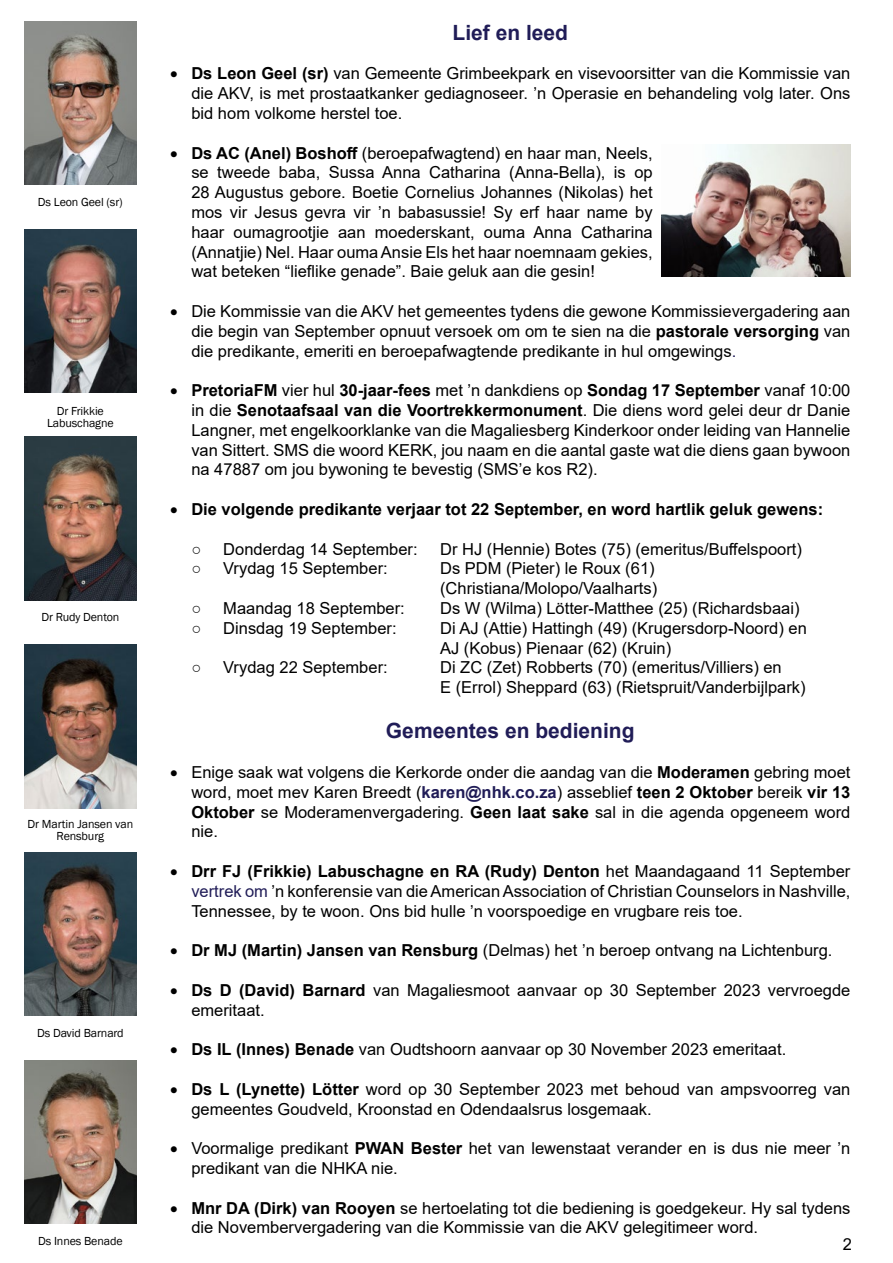
<style>
.page{position:relative;width:893px;height:1263px;background:#fff}
.page>*{position:absolute;margin:0;border:0;box-sizing:border-box;transform-origin:0 0}
.t1{font:700 21px "Arial";color:#201c57}
.t2{font:16.5px/19.8px "Arial";color:#000}
.t3{font:700 16.5px "Arial";color:#000}
.t4{font:12px/12px "Franklin Gothic";letter-spacing:-.01em;color:#000;text-align:center}
.s1{font-weight:700}
.s2{color:#201c57}
.s3{font-weight:700;color:#201c57}
</style>
<div class="page">
<img style="left:24px;top:21px;width:112px;height:164px">
<img style="left:24px;top:229px;width:112px;height:163px">
<img style="left:24px;top:437px;width:112px;height:163px">
<img style="left:24px;top:645px;width:112px;height:163px">
<img style="left:24px;top:852px;width:112px;height:164px">
<img style="left:24px;top:1060px;width:112px;height:164px">
<img style="left:661px;top:145px;width:189px;height:132px">
<p class="t4" style="left:38px;top:196px;width:86px">Ds Leon Geel (sr)</p>
<p class="t4" style="left:47px;top:405px;width:68px">Dr Frikkie<br>Labuschagne</p>
<p class="t4" style="left:41px;top:612px;width:79px">Dr Rudy Denton</p>
<p class="t4" style="left:28px;top:818px;width:107px">Dr Martin Jansen van<br>Rensburg</p>
<p class="t4" style="left:37px;top:1027px;width:88px">Ds David Barnard</p>
<p class="t4" style="left:38px;top:1235px;width:86px">Ds Innes Benade</p>
<p class="t1" style="left:452px;top:18px;width:117px">Lief en leed</p>
<p class="t2" style="left:191px;top:64px;width:661px;text-align:justify;text-indent:-21px">• <span class="s1">Ds Leon Geel (sr)</span> van Gemeente Grimbeekpark en visevoorsitter van die Kommissie van die AKV, is met prostaatkanker gediagnoseer. ’n Operasie en behandeling volg later. Ons bid hom volkome herstel toe.</p>
<p class="t2" style="left:191px;top:143px;width:463px;text-align:justify;text-indent:-21px">• <span class="s1">Ds AC (Anel) Boshoff</span> (beroepafwagtend) en haar man, Neels, se tweede baba, Sussa Anna Catharina (Anna-Bella), is op 28 Augustus gebore. Boetie Cornelius Johannes (Nikolas) het mos vir Jesus gevra vir ’n babasussie! Sy erf haar name by haar oumagrootjie aan moederskant, ouma Anna Catharina (Annatjie) Nel. Haar ouma Ansie Els het haar noemnaam gekies, wat beteken “lieflike genade”. Baie geluk aan die gesin!</p>
<p class="t2" style="left:191px;top:301px;width:660px;text-align:justify;text-indent:-21px">• Die Kommissie van die AKV het gemeentes tydens die gewone Kommissievergadering aan die begin van September opnuut versoek om om te sien na die <span class="s1">pastorale versorging</span> van die predikante, emeriti en beroepafwagtende predikante in hul omgewings<span class="s2">.</span></p>
<p class="t2" style="left:191px;top:380px;width:661px;text-align:justify;text-indent:-21px">• <span class="s1">PretoriaFM</span> vier hul <span class="s1">30-jaar-fees</span> met ’n dankdiens op <span class="s1">Sondag 17 September</span> vanaf 10:00 in die <span class="s1">Senotaafsaal van die Voortrekkermonument</span>. Die diens word gelei deur dr Danie Langner, met engelkoorklanke van die Magaliesberg Kinderkoor onder leiding van Hannelie van Sittert. SMS die woord KERK, jou naam en die aantal gaste wat die diens gaan bywoon na 47887 om jou bywoning te bevestig (SMS’e kos R2).</p>
<p class="t3" style="left:170px;top:498px;width:655px">• Die volgende predikante verjaar tot 22 September, en word hartlik geluk gewens:</p>
<p class="t2" style="left:191px;top:539px;width:228px">○ Donderdag 14 September:</p>
<p class="t2" style="left:440px;top:539px;width:363px">Dr HJ (Hennie) Botes (75) (emeritus/Buffelspoort)</p>
<p class="t2" style="left:191px;top:559px;width:198px">○ Vrydag 15 September:</p>
<p class="t2" style="left:440px;top:559px;width:219px">Ds PDM (Pieter) le Roux (61) (Christiana/Molopo/Vaalharts)</p>
<p class="t2" style="left:191px;top:598px;width:215px">○ Maandag 18 September:</p>
<p class="t2" style="left:440px;top:598px;width:361px">Ds W (Wilma) Lötter-Matthee (25) (Richardsbaai)</p>
<p class="t2" style="left:191px;top:618px;width:207px">○ Dinsdag 19 September:</p>
<p class="t2" style="left:440px;top:618px;width:368px">Di AJ (Attie) Hattingh (49) (Krugersdorp-Noord) en<br>AJ (Kobus) Pienaar (62) (Kruin)</p>
<p class="t2" style="left:191px;top:658px;width:198px">○ Vrydag 22 September:</p>
<p class="t2" style="left:440px;top:658px;width:367px">Di ZC (Zet) Robberts (70) (emeritus/Villiers) en<br>E (Errol) Sheppard (63) (Rietspruit/Vanderbijlpark)</p>
<p class="t1" style="left:386px;top:716px;width:250px">Gemeentes en bediening</p>
<p class="t2" style="left:191px;top:762px;width:661px;text-align:justify;text-indent:-21px">• Enige saak wat volgens die Kerkorde onder die aandag van die <span class="s1">Moderamen</span> gebring moet word, moet mev Karen Breedt (<span class="s3">karen@nhk.co.za</span>) asseblief <span class="s1">teen 2 Oktober</span> bereik <span class="s1">vir 13<br>Oktober</span> se Moderamenvergadering. <span class="s1">Geen laat sake</span> sal in die agenda opgeneem word nie.</p>
<p class="t2" style="left:191px;top:861px;width:660px;text-align:justify;text-indent:-21px">• <span class="s1">Drr FJ (Frikkie) Labuschagne en RA (Rudy) Denton</span> het Maandagaand 11 September <span class="s2">vertrek om</span> ’n konferensie van die American Association of Christian Counselors in Nashville, Tennessee, by te woon. Ons bid hulle ’n voorspoedige en vrugbare reis toe.</p>
<p class="t2" style="left:170px;top:940px;width:664px">• <span class="s1">Dr MJ (Martin) Jansen van Rensburg</span> (Delmas) het ’n beroep ontvang na Lichtenburg.</p>
<p class="t2" style="left:191px;top:980px;width:661px;text-indent:-21px">• <span class="s1">Ds D (David) Barnard</span> van Magaliesmoot aanvaar op 30 September 2023 vervroegde emeritaat.</p>
<p class="t2" style="left:170px;top:1039px;width:618px">• <span class="s1">Ds IL (Innes) Benade</span> van Oudtshoorn aanvaar op 30 November 2023 emeritaat.</p>
<p class="t2" style="left:191px;top:1079px;width:661px;text-indent:-21px">• <span class="s1">Ds L (Lynette) Lötter</span> word op 30 September 2023 met behoud van ampsvoorreg van gemeentes Goudveld, Kroonstad en Odendaalsrus losgemaak.</p>
<p class="t2" style="left:191px;top:1138px;width:661px;text-indent:-21px">• Voormalige predikant <span class="s1">PWAN Bester</span> het van lewenstaat verander en is dus nie meer ’n predikant van die NHKA nie.</p>
<p class="t2" style="left:191px;top:1198px;width:661px;text-indent:-21px">• <span class="s1">Mnr DA (Dirk) van Rooyen</span> se hertoelating tot die bediening is goedgekeur. Hy sal tydens die Novembervergadering van die Kommissie van die AKV gelegitimeer word.</p>
<p class="t2" style="left:843px;top:1234px;width:11px">2</p>
</div>
